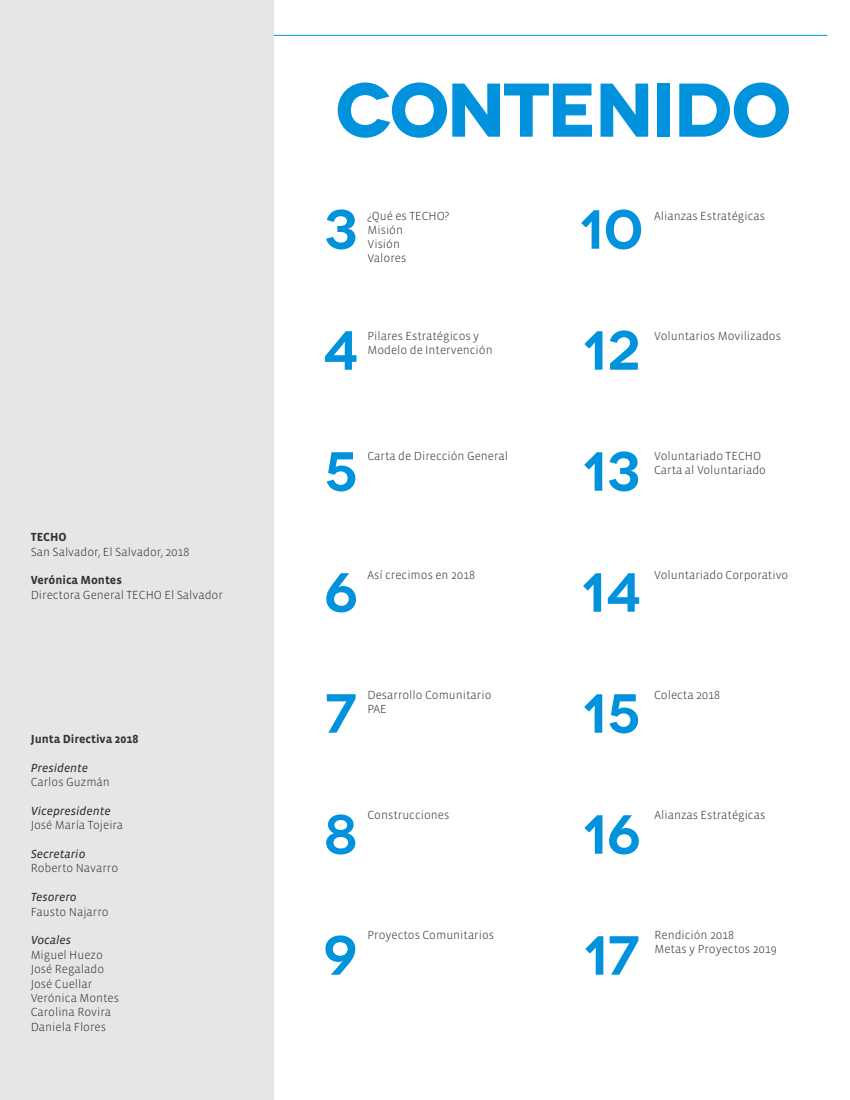
<style>
.page{position:relative;width:850px;height:1100px;background:#fff}
.page>*{position:absolute;margin:0;border:0;box-sizing:border-box;transform-origin:0 0}
.t1{font:700 75.9px "Novecentowide";letter-spacing:-.035em;color:#0092dd}
.t2{font:600 55px/121px "Novecentowide";color:#0092dd;text-align:justify}
.t3{font:300 12px/14px "Vista Sans";color:#333}
.t4{font:italic 12px "Vista Sans Reg";color:#333}
.t5{font:700 12px "Vista Sans";color:#333}
</style>
<div class="page">
<div style="left:0;top:0;width:274px;height:1100px;background:#e6e6e6"></div>
<hr style="left:274px;top:35px;width:553px;height:1px;background:#0092dd">
<p class="t5" style="left:31px;top:531px;width:37px">TECHO</p>
<p class="t3" style="left:31px;top:545px;width:160px">San Salvador, El Salvador, 2018</p>
<p class="t5" style="left:31px;top:574px;width:93px">Verónica Montes</p>
<p class="t3" style="left:31px;top:588px;width:194px">Directora General TECHO El Salvador</p>
<p class="t5" style="left:31px;top:733px;width:109px">Junta Directiva 2018</p>
<p class="t4" style="left:31px;top:761px;width:59px">Presidente</p>
<p class="t3" style="left:31px;top:775px;width:81px">Carlos Guzmán</p>
<p class="t4" style="left:31px;top:805px;width:81px">Vicepresidente</p>
<p class="t3" style="left:31px;top:818px;width:94px">José María Tojeira</p>
<p class="t4" style="left:31px;top:848px;width:56px">Secretario</p>
<p class="t3" style="left:31px;top:862px;width:89px">Roberto Navarro</p>
<p class="t4" style="left:31px;top:891px;width:48px">Tesorero</p>
<p class="t3" style="left:31px;top:905px;width:80px">Fausto Najarro</p>
<p class="t4" style="left:31px;top:934px;width:42px">Vocales</p>
<p class="t3" style="left:31px;top:948px;width:90px;line-height:14.4px">Miguel Huezo<br>José Regalado<br>José Cuellar<br>Verónica Montes<br>Carolina Rovira<br>Daniela Flores</p>
<h1 class="t1" style="left:335px;top:63px;width:458px">CONTENIDO</h1>
<h2 class="t2" style="left:323px;top:169px;width:37px">3<br>4<br>5</h2>
<p class="t3" style="left:367px;top:209px;width:83px">¿Qué es TECHO?<br>Misión<br>Visión<br>Valores</p>
<p class="t3" style="left:367px;top:329px;width:127px">Pilares Estratégicos y<br>Modelo de Intervención</p>
<p class="t3" style="left:367px;top:449px;width:142px">Carta de Dirección General</p>
<h2 class="t2" style="left:324px;top:532px;width:35px">6<br>7<br>8<br>9</h2>
<p class="t3" style="left:367px;top:569px;width:109px">Así crecimos en 2018</p>
<p class="t3" style="left:367px;top:688px;width:125px">Desarrollo Comunitario<br>PAE</p>
<p class="t3" style="left:367px;top:808px;width:83px">Construcciones</p>
<p class="t3" style="left:367px;top:928px;width:128px">Proyectos Comunitarios</p>
<h2 class="t2" style="left:579px;top:169px;width:66px">10<br>12<br>13</h2>
<p class="t3" style="left:654px;top:209px;width:112px">Alianzas Estratégicas</p>
<p class="t3" style="left:654px;top:329px;width:128px">Voluntarios Movilizados</p>
<p class="t3" style="left:654px;top:449px;width:113px">Voluntariado TECHO<br>Carta al Voluntariado</p>
<h2 class="t2" style="left:581px;top:532px;width:62px">14<br>15<br>16<br>17</h2>
<p class="t3" style="left:654px;top:569px;width:136px">Voluntariado Corporativo</p>
<p class="t3" style="left:654px;top:688px;width:68px">Colecta 2018</p>
<p class="t3" style="left:654px;top:808px;width:112px">Alianzas Estratégicas</p>
<p class="t3" style="left:654px;top:928px;width:124px">Rendición 2018<br>Metas y Proyectos 2019</p>
</div>
